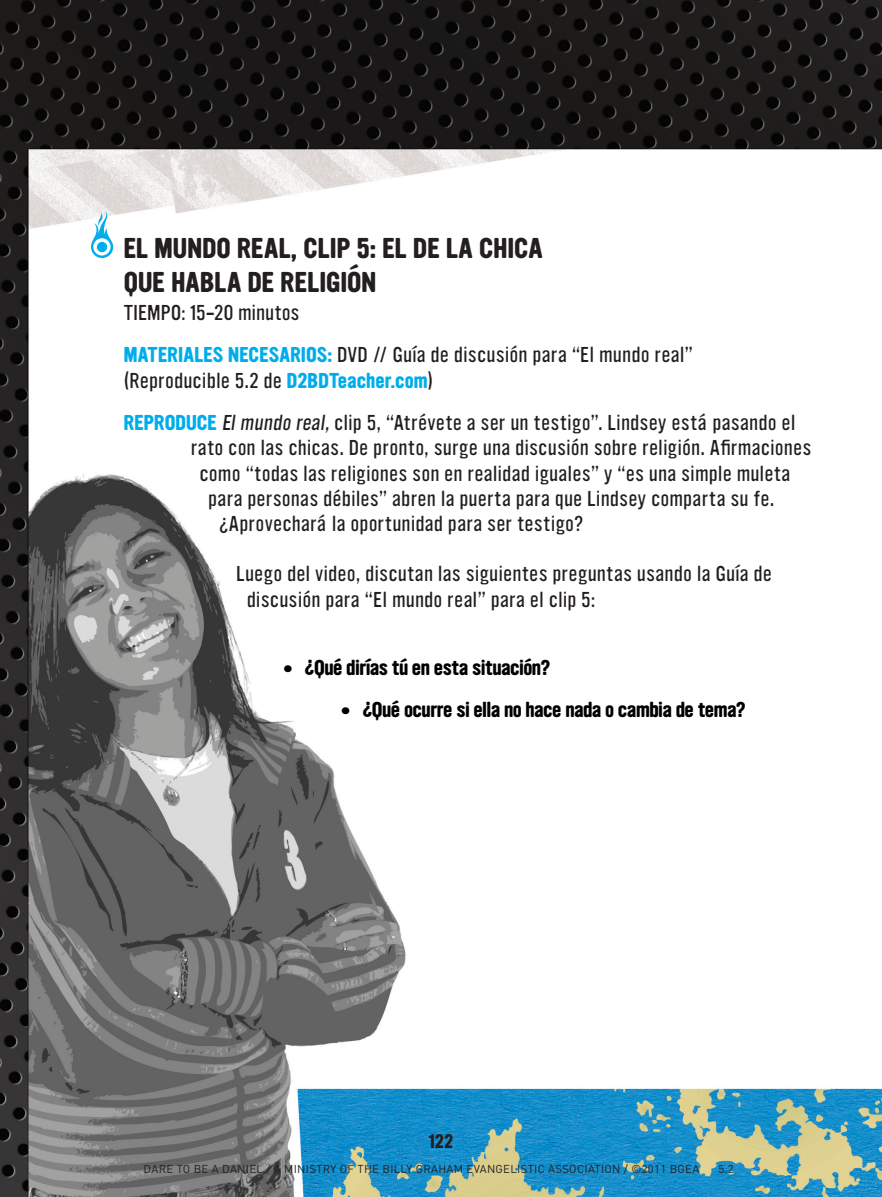
<style>
.page{position:relative;width:882px;height:1197px;background:#fff}
.page>*{position:absolute;margin:0;border:0;box-sizing:border-box;transform-origin:0 0}
.t1{font:700 28px/33.6px "ULTRAMAGNETIC2";letter-spacing:.005em;color:#231f20}
.t2{font:300 21px/42.7px "ULTRAMAGNETIC2";letter-spacing:.005em;color:#231f20}
.t3{font:700 21px "ULTRAMAGNETIC2";letter-spacing:-.025em;color:#000}
.t4{font:700 19.25px "ULTRAMAGNETIC2";color:#231f20}
.t5{font:11.38px "DINOT";letter-spacing:.025em;color:#231f20}
.s1{font-weight:700;color:#00adeb}
.s2{font-style:italic}
</style>
<div class="page">
<img style="left:0;top:0;width:882px;height:1197px">
<svg style="left:91px;top:211px;width:22px;height:47px"></svg>
<div style="left:97px;top:242px;width:10px;height:10px;background:#00aeef;border-radius:50%"></div>
<h1 class="t1" style="left:124px;top:232px;width:420px">EL MUNDO REAL, CLIP 5: EL DE LA CHICA<br>QUE HABLA DE RELIGIÓN</h1>
<p class="t2" style="left:124px;top:291px;width:571px">TIEMPO: 15-20 minutos<br><span class="s1">MATERIALES NECESARIOS:</span> DVD // Guía de discusión para “El mundo real”</p>
<p class="t2" style="left:124px;top:359px;width:673px">(Reproducible 5.2 de <span class="s1">D2BDTeacher.com</span>)<br><span class="s1">REPRODUCE</span> <span class="s2">El mundo real,</span> clip 5, “Atrévete a ser un testigo”. Lindsey está pasando el</p>
<p class="t2" style="left:191px;top:427px;width:622px">rato con las chicas. De pronto, surge una discusión sobre religión. Afirmaciones</p>
<p class="t2" style="left:199px;top:452px;width:592px">como “todas las religiones son en realidad iguales” y “es una simple muleta</p>
<p class="t2" style="left:208px;top:477px;width:568px">para personas débiles” abren la puerta para que Lindsey comparta su fe.</p>
<p class="t2" style="left:219px;top:503px;width:367px">¿Aprovechará la oportunidad para ser testigo?</p>
<p class="t2" style="left:247px;top:562px;width:527px;line-height:25.2px;text-indent:-10px">Luego del video, discutan las siguientes preguntas usando la Guía de discusión para “El mundo real” para el clip 5:</p>
<p class="t3" style="left:283px;top:654px;width:269px">• ¿Qué dirías tú en esta situación?</p>
<p class="t3" style="left:341px;top:696px;width:406px">• ¿Qué ocurre si ella no hace nada o cambia de tema?</p>
<p class="t4" style="left:429px;top:1129px;width:26px">122</p>
<p class="t5" style="left:144px;top:1161px;width:557px">DARE TO BE A DANIEL / A MINISTRY OF THE BILLY GRAHAM EVANGELISTIC ASSOCIATION / ©2011 BGEA</p>
<p class="t5" style="left:718px;top:1161px;width:17px">5.2</p>
</div>
